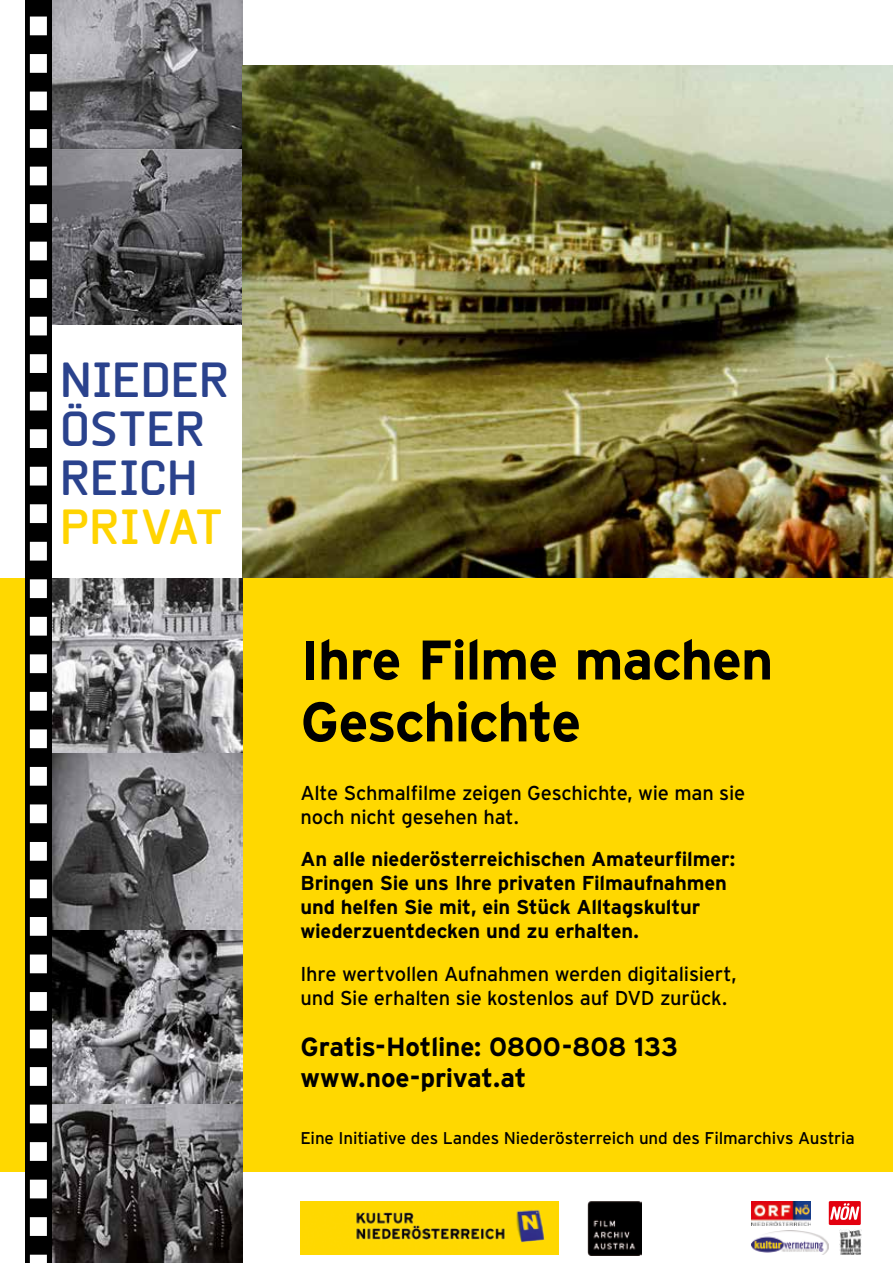
<style>
.page{position:relative;width:893px;height:1263px;background:#fff}
.page>*{position:absolute;margin:0;border:0;box-sizing:border-box;transform-origin:0 0}
.t1{font:700 55.65px/61.9px "Interstate";letter-spacing:-.025em;color:#000}
.t2{font:700 47.25px/49.1px "Beta Semi";letter-spacing:-.015em;color:#2a428d}
.t3{font:700 47.25px "Beta Semi";letter-spacing:-.01em;color:#ffd400}
.t4{font:700 26.25px/31.5px "Interstate";letter-spacing:-.01em;color:#000}
.t5{font:700 20.1px/24px "Interstate";letter-spacing:-.01em;color:#000}
.t6{font:20.1px/24px "Interstate";letter-spacing:-.01em;color:#000}
.t7{font:16.95px "Interstate";letter-spacing:-.01em;color:#000}
</style>
<div class="page">
<img style="left:52px;top:0;width:190px;height:149px">
<img style="left:52px;top:149px;width:190px;height:175px">
<img style="left:242px;top:65px;width:651px;height:513px">
<div style="left:0;top:578px;width:893px;height:594px;background:#ffd800"></div>
<img style="left:587px;top:1201px;width:55px;height:54px">
<img style="left:300px;top:1201px;width:259px;height:53px">
<img style="left:839px;top:1229px;width:23px;height:26px">
<img style="left:751px;top:1230px;width:78px;height:25px">
<div style="left:829px;top:1201px;width:32px;height:24px;background:#e3000f"></div>
<svg style="left:830px;top:1203px;width:29px;height:17px"></svg>
<img style="left:52px;top:578px;width:190px;height:685px">
<div style="left:25px;top:0;width:27px;height:1263px;background:#000"></div>
<svg style="left:30px;top:16px;width:17px;height:1247px"></svg>
<img style="left:751px;top:1201px;width:60px;height:24px">
<h2 class="t2" style="left:60px;top:355px;width:171px">NIEDER<br>ÖSTER<br>REICH</h2>
<h2 class="t3" style="left:60px;top:499px;width:165px">PRIVAT</h2>
<h1 class="t1" style="left:300px;top:629px;width:474px">Ihre Filme machen<br>Geschichte</h1>
<p class="t6" style="left:300px;top:780px;width:446px">Alte Schmalfilme zeigen Geschichte, wie man sie noch nicht gesehen hat.</p>
<p class="t5" style="left:300px;top:847px;width:436px">An alle niederösterreichischen Amateurfilmer:<br>Bringen Sie uns Ihre privaten Filmaufnahmen und helfen Sie mit, ein Stück Alltagskultur wiederzuentdecken und zu erhalten.</p>
<p class="t6" style="left:300px;top:961px;width:438px">Ihre wertvollen Aufnahmen werden digitalisiert, und Sie erhalten sie kostenlos auf DVD zurück.</p>
<h3 class="t4" style="left:300px;top:1030px;width:379px">Gratis-Hotline: 0800-808 133 www.noe-privat.at</h3>
<p class="t7" style="left:300px;top:1128px;width:556px">Eine Initiative des Landes Niederösterreich und des Filmarchivs Austria</p>
</div>
